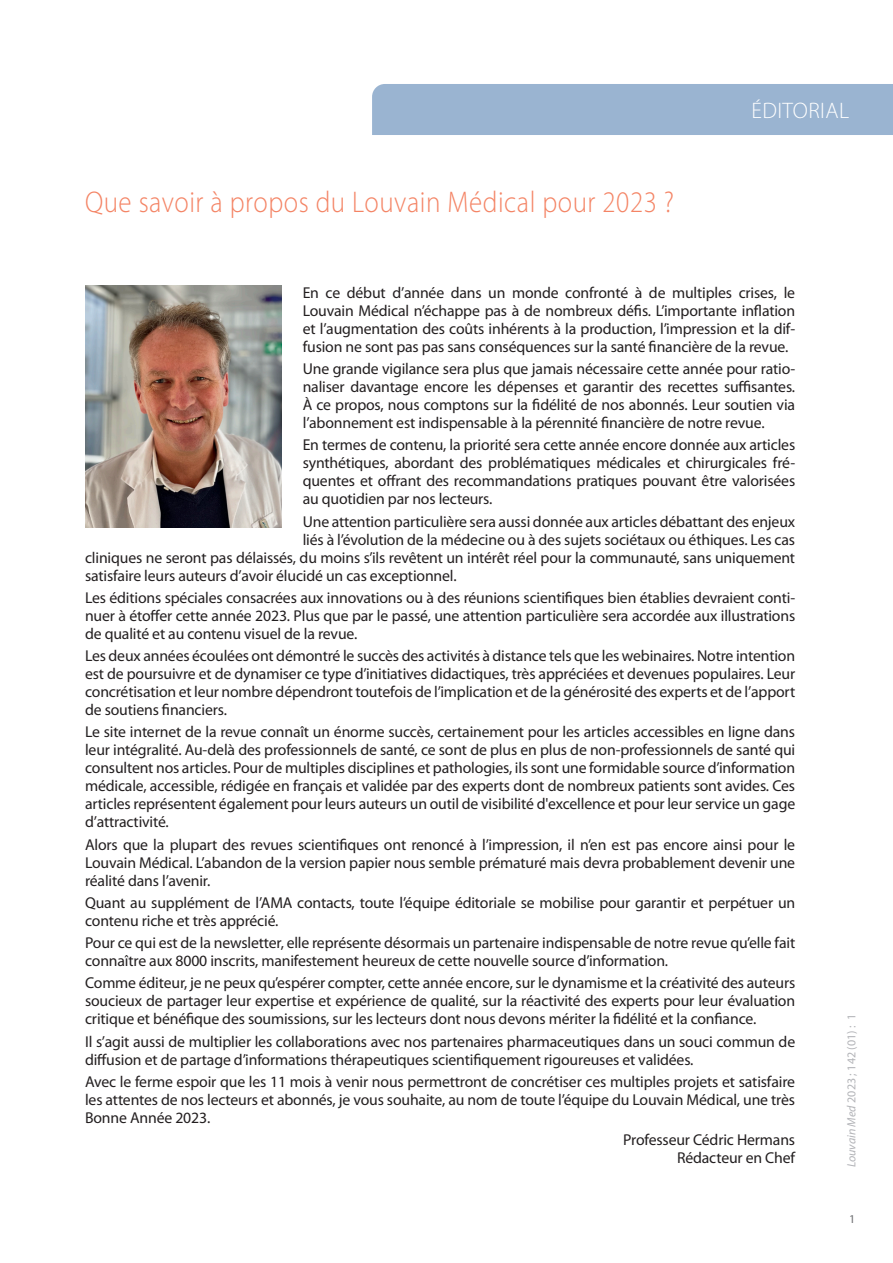
<style>
.page{position:relative;width:893px;height:1263px;background:#fff}
.page>*{position:absolute;margin:0;border:0;box-sizing:border-box;transform-origin:0 0}
.TITRE_Cover{font:300 30px "Myriad Pro";letter-spacing:.02em;color:#f48465;scale:.9 1}
.RUBRIQUE_1_D{font:300 22.5px "Myriad Pro";letter-spacing:.02em;color:#fff}
.TEXTE_-_Normal{font:15.75px/18px "Myriad Pro";letter-spacing:-.01em;color:#231f20;text-align:justify}
.t1{font:12px "Myriad Pro";color:#b2b3b7}
.Numéros_Page{font:12px "Myriad Pro";color:#6c6d70}
.s1{font-style:italic}
</style>
<div class="page">
<div style="left:372px;top:84px;width:521px;height:51px;background:#9ab4d1"></div>
<img style="left:85px;top:286px;width:196px;height:241px">
<p class="TITRE_Cover" style="left:85px;top:185px;width:656px">Que savoir à propos du Louvain Médical pour 2023 ?</p>
<p class="RUBRIQUE_1_D" style="left:751px;top:98px;width:99px">ÉDITORIAL</p>
<p class="TEXTE_-_Normal" style="left:303px;top:284px;width:494px">En ce début d’année dans un monde confronté à de multiples crises, le Louvain Médical n’échappe pas à de nombreux défis. L’importante inflation et l’augmentation des coûts inhérents à la production, l’impression et la dif&shy;fusion ne sont pas pas sans conséquences sur la santé financière de la revue.</p>
<p class="TEXTE_-_Normal" style="left:303px;top:360px;width:494px">Une grande vigilance sera plus que jamais nécessaire cette année pour ratio&shy;naliser davantage encore les dépenses et garantir des recettes suffisantes.<br>À ce propos, nous comptons sur la fidélité de nos abonnés. Leur soutien via l’abonnement est indispensable à la pérennité financière de notre revue.</p>
<p class="TEXTE_-_Normal" style="left:303px;top:436px;width:494px">En termes de contenu, la priorité sera cette année encore donnée aux articles synthétiques, abordant des problématiques médicales et chirurgicales fré&shy;quentes et offrant des recommandations pratiques pouvant être valorisées au quotidien par nos lecteurs.</p>
<p class="TEXTE_-_Normal" style="left:303px;top:513px;width:494px">Une attention particulière sera aussi donnée aux articles débattant des enjeux</p>
<p class="TEXTE_-_Normal" style="left:303px;top:531px;width:494px">liés à l’évolution de la médecine ou à des sujets sociétaux ou éthiques. Les cas</p>
<p class="TEXTE_-_Normal" style="left:85px;top:549px;width:712px">cliniques ne seront pas délaissés, du moins s’ils revêtent un intérêt réel pour la communauté, sans uniquement</p>
<p class="TEXTE_-_Normal" style="left:85px;top:567px;width:373px">satisfaire leurs auteurs d’avoir élucidé un cas exceptionnel.</p>
<p class="TEXTE_-_Normal" style="left:85px;top:589px;width:712px">Les éditions spéciales consacrées aux innovations ou à des réunions scientifiques bien établies devraient conti&shy;nuer à étoffer cette année 2023. Plus que par le passé, une attention particulière sera accordée aux illustrations de qualité et au contenu visuel de la revue.</p>
<p class="TEXTE_-_Normal" style="left:85px;top:647px;width:712px">Les deux années écoulées ont démontré le succès des activités à distance tels que les webinaires. Notre intention est de poursuivre et de dynamiser ce type d’initiatives didactiques, très appréciées et devenues populaires. Leur concrétisation et leur nombre dépendront toutefois de l’implication et de la générosité des experts et de l’apport de soutiens financiers.</p>
<p class="TEXTE_-_Normal" style="left:85px;top:723px;width:712px">Le site internet de la revue connaît un énorme succès, certainement pour les articles accessibles en ligne dans leur intégralité. Au-delà des professionnels de santé, ce sont de plus en plus de non-professionnels de santé qui consultent nos articles. Pour de multiples disciplines et pathologies, ils sont une formidable source d’information médicale, accessible, rédigée en français et validée par des experts dont de nombreux patients sont avides. Ces articles représentent également pour leurs auteurs un outil de visibilité d'excellence et pour leur service un gage d’attractivité.</p>
<p class="TEXTE_-_Normal" style="left:85px;top:836px;width:712px">Alors que la plupart des revues scientifiques ont renoncé à l’impression, il n’en est pas encore ainsi pour le Louvain Médical. L’abandon de la version papier nous semble prématuré mais devra probablement devenir une réalité dans l’avenir.</p>
<p class="TEXTE_-_Normal" style="left:85px;top:894px;width:712px">Quant au supplément de l’AMA contacts, toute l’équipe éditoriale se mobilise pour garantir et perpétuer un contenu riche et très apprécié.</p>
<p class="TEXTE_-_Normal" style="left:85px;top:934px;width:712px">Pour ce qui est de la newsletter, elle représente désormais un partenaire indispensable de notre revue qu’elle fait connaître aux 8000 inscrits, manifestement heureux de cette nouvelle source d’information.</p>
<p class="TEXTE_-_Normal" style="left:85px;top:974px;width:712px">Comme éditeur, je ne peux qu’espérer compter, cette année encore, sur le dynamisme et la créativité des auteurs soucieux de partager leur expertise et expérience de qualité, sur la réactivité des experts pour leur évaluation critique et bénéfique des soumissions, sur les lecteurs dont nous devons mériter la fidélité et la confiance.</p>
<p class="TEXTE_-_Normal" style="left:85px;top:1033px;width:712px">Il s’agit aussi de multiplier les collaborations avec nos partenaires pharmaceutiques dans un souci commun de diffusion et de partage d’informations thérapeutiques scientifiquement rigoureuses et validées.</p>
<p class="TEXTE_-_Normal" style="left:85px;top:1073px;width:711px">Avec le ferme espoir que les 11 mois à venir nous permettront de concrétiser ces multiples projets et satisfaire les attentes de nos lecteurs et abonnés, je vous souhaite, au nom de toute l’équipe du Louvain Médical, une très Bonne Année 2023.</p>
<p class="TEXTE_-_Normal" style="left:623px;top:1131px;width:173px">Professeur Cédric Hermans</p>
<p class="TEXTE_-_Normal" style="left:677px;top:1149px;width:120px">Rédacteur en Chef</p>
<p class="t1" style="left:845px;top:1167px;width:155px;rotate:-90deg"><span class="s1">Louvain Med</span> 2023 ; 142 (01) : 1</p>
<p class="Numéros_Page" style="left:849px;top:1212px;width:8px">1</p>
</div>
